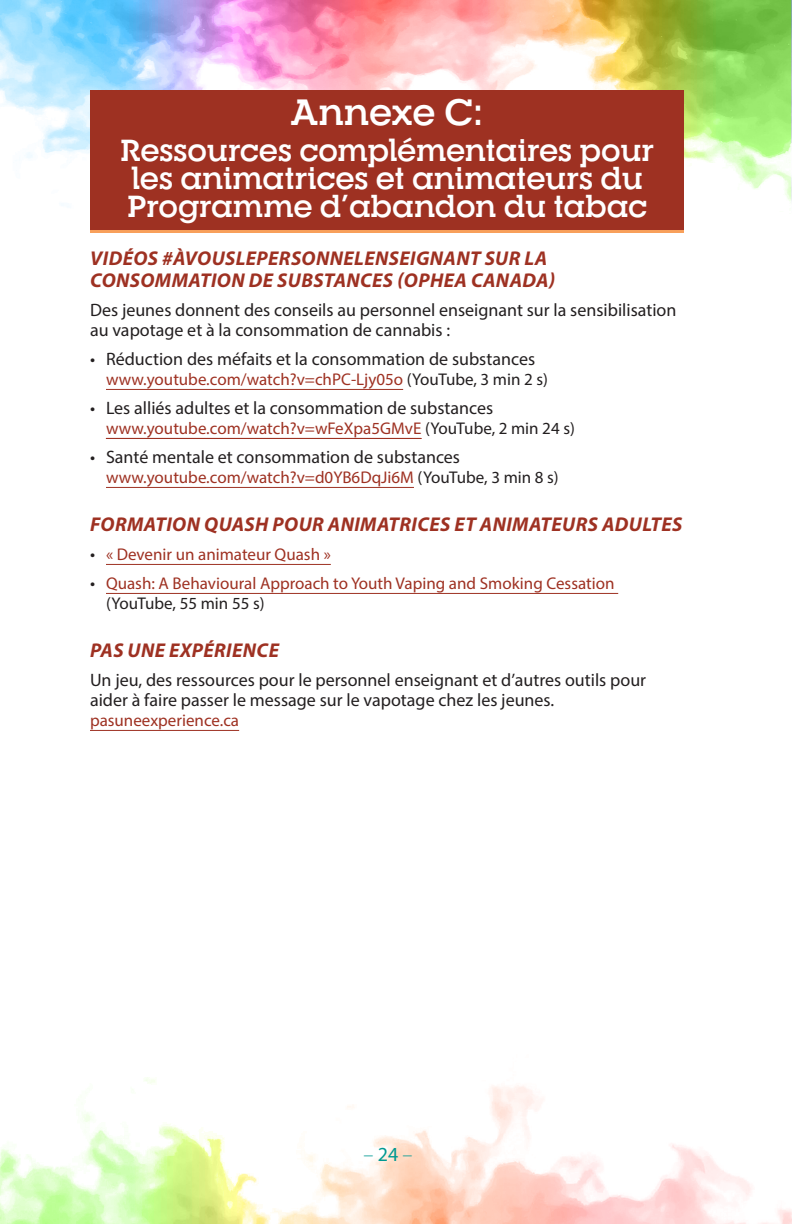
<style>
.page{position:relative;width:792px;height:1224px;background:#fff}
.page>*{position:absolute;margin:0;border:0;box-sizing:border-box;transform-origin:0 0}
.t1{font:700 36px "RNS Camelia";letter-spacing:-.015em;color:#fff}
.t2{font:700 30px/28px "RNS Camelia";letter-spacing:-.005em;color:#fff}
.t3{font:italic 700 20px/22px "Myriad Pro";letter-spacing:.02em;color:#9e3122}
.t4{font:300 20px "Myriad Pro";color:#009992}
.t5{font:18px/20px "Myriad Pro";color:#231f20}
.t6{font:17px/20px "Myriad Pro";color:#9e3122}
.s1{color:#231f20}
.s2{font-size:18px;color:#231f20}
.s3{font-weight:400}
</style>
<div class="page">
<svg style="left:0;top:1077px;width:792px;height:147px"></svg>
<img style="left:0;top:0;width:791px;height:203px">
<div style="left:90px;top:90px;width:594px;height:140px;background:#9e3122"></div>
<hr style="left:106px;top:389px;width:297px;height:1px;background:#9e3122">
<svg style="left:106px;top:438px;width:316px;height:1px"></svg>
<hr style="left:106px;top:487px;width:308px;height:1px;background:#9e3122">
<hr style="left:106px;top:564px;width:225px;height:1px;background:#9e3122">
<hr style="left:106px;top:593px;width:512px;height:1px;background:#9e3122">
<hr style="left:90px;top:730px;width:149px;height:1px;background:#9e3122">
<hr style="left:90px;top:230px;width:594px;height:3px;background:#f8a05b">
<h1 class="t1" style="left:291px;top:90px;width:194px">Annexe C:</h1>
<h2 class="t2" style="left:120px;top:136px;width:536px">Ressources complémentaires pour les animatrices et animateurs du<br>Programme d’abandon du tabac</h2>
<p class="t3" style="left:90px;top:247px;width:467px">VIDÉOS #ÀVOUSLEPERSONNELENSEIGNANT SUR LA<br>CONSOMMATION DE SUBSTANCES (OPHEA CANADA)</p>
<p class="t5" style="left:90px;top:300px;width:588px">Des jeunes donnent des conseils au personnel enseignant sur la sensibilisation au vapotage et à la consommation de cannabis :</p>
<p class="t5" style="left:90px;top:349px;width:447px">• Réduction des méfaits et la consommation de substances</p>
<p class="t6" style="left:106px;top:369px;width:443px">www.youtube.com/watch?v=chPC-Ljy05o <span class="s1">(YouTube, 3 min 2 s)</span></p>
<p class="t5" style="left:90px;top:398px;width:405px">• Les alliés adultes et la consommation de substances</p>
<p class="t6" style="left:106px;top:418px;width:470px">www.youtube.com/watch?v=wFeXpa5GMvE <span class="s1">(YouTube, 2 min 24 s)</span></p>
<p class="t5" style="left:90px;top:447px;width:372px">• Santé mentale et consommation de substances</p>
<p class="t6" style="left:106px;top:467px;width:454px">www.youtube.com/watch?v=d0YB6DqJi6M <span class="s1">(YouTube, 3 min 8 s)</span></p>
<p class="t3" style="left:90px;top:513px;width:594px">FORMATION QUASH POUR ANIMATRICES ET ANIMATEURS ADULTES</p>
<p class="t6" style="left:90px;top:544px;width:242px"><span class="s2">•</span> « Devenir un animateur Quash »</p>
<p class="t6" style="left:106px;top:573px;width:510px;text-indent:-16px"><span class="s2">•</span> Quash: A Behavioural Approach to Youth Vaping and Smoking Cessation <span class="s1">(YouTube, 55 min 55 s)</span></p>
<p class="t3" style="left:90px;top:639px;width:190px">PAS UNE EXPÉRIENCE</p>
<p class="t5" style="left:90px;top:670px;width:558px">Un jeu, des ressources pour le personnel enseignant et d’autres outils pour aider à faire passer le message sur le vapotage chez les jeunes.</p>
<p class="t6" style="left:90px;top:710px;width:151px">pasuneexperience.ca</p>
<p class="t4" style="left:364px;top:1143px;width:50px">– <span class="s3">24</span> –</p>
</div>
